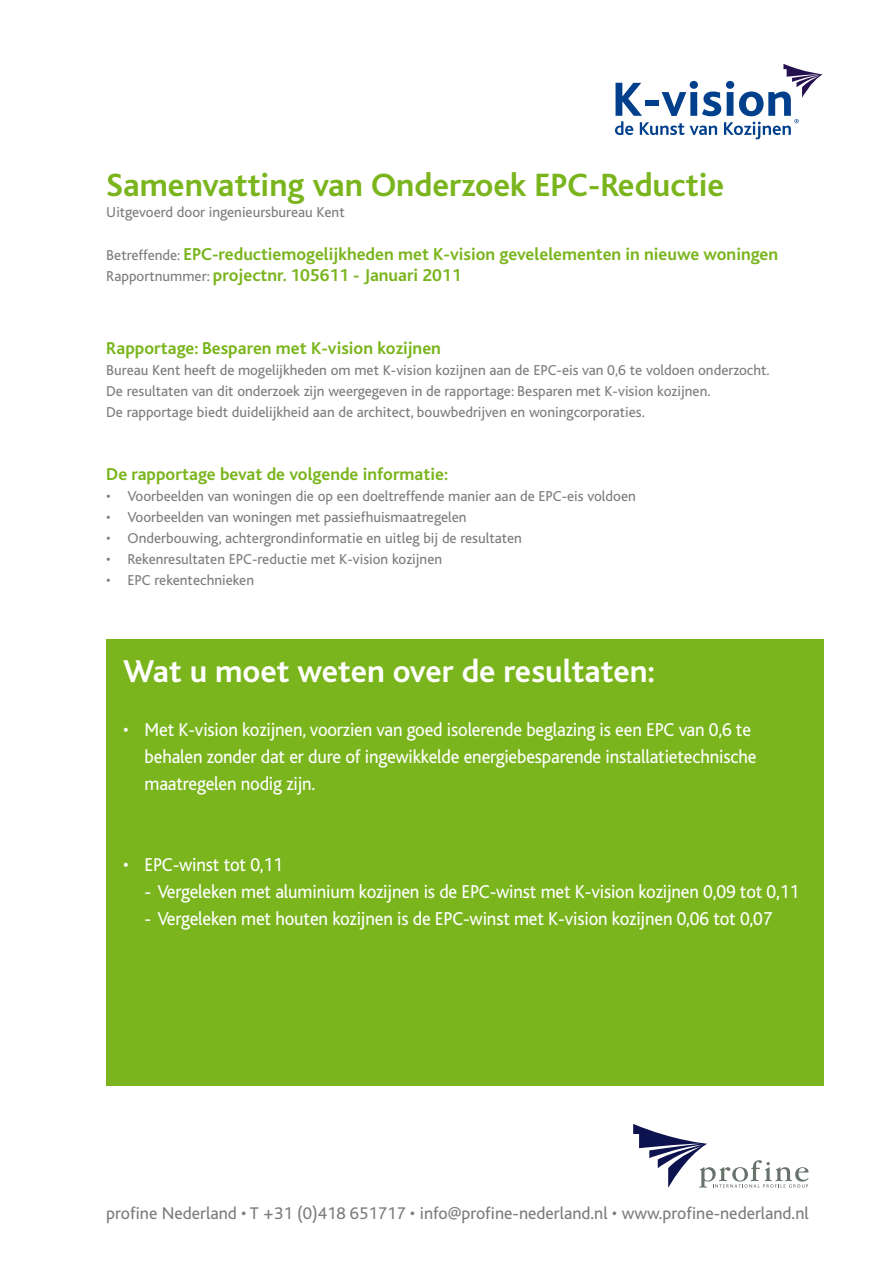
<style>
.page{position:relative;width:893px;height:1263px;background:#fff}
.page>*{position:absolute;margin:0;border:0;box-sizing:border-box;transform-origin:0 0}
.t1{font:700 33.75px "Bliss";color:#7ab51d}
.t2{font:700 33px "Bliss";color:#fff}
.t3{font:19.5px/27px "Bliss";letter-spacing:-.01em;color:#fff;scale:.95 1}
.t4{font:700 18px/21px "Bliss";color:#7ab51d}
.t5{font:17.7px "Bliss";color:#7c7d7f}
.t6{font:15px/21px "Bliss";color:#7c7d7f}
.s1{font-weight:400;font-size:15px;color:#7c7d7f}
</style>
<div class="page">
<svg style="left:615px;top:64px;width:208px;height:75px"></svg>
<div style="left:106px;top:640px;width:718px;height:446px;background:#7ab51d"></div>
<svg style="left:633px;top:1124px;width:175px;height:64px"></svg>
<h1 class="t1" style="left:106px;top:167px;width:619px">Samenvatting van Onderzoek EPC-Reductie</h1>
<p class="t6" style="left:106px;top:202px;width:240px">Uitgevoerd door ingenieursbureau Kent</p>
<p class="t4" style="left:106px;top:244px;width:673px"><span class="s1">Betreffende:</span> EPC-reductiemogelijkheden met K-vision gevelelementen in nieuwe woningen<br><span class="s1">Rapportnummer:</span> projectnr. 105611 - Januari 2011</p>
<p class="t4" style="left:106px;top:338px;width:336px">Rapportage: Besparen met K-vision kozijnen</p>
<p class="t6" style="left:106px;top:360px;width:665px">Bureau Kent heeft de mogelijkheden om met K-vision kozijnen aan de EPC-eis van 0,6 te voldoen onderzocht.<br>De resultaten van dit onderzoek zijn weergegeven in de rapportage: Besparen met K-vision kozijnen.<br>De rapportage biedt duidelijkheid aan de architect, bouwbedrijven en woningcorporaties.</p>
<p class="t4" style="left:106px;top:464px;width:343px">De rapportage bevat de volgende informatie:</p>
<p class="t6" style="left:106px;top:486px;width:531px">• Voorbeelden van woningen die op een doeltreffende manier aan de EPC-eis voldoen</p>
<p class="t6" style="left:106px;top:507px;width:362px">• Voorbeelden van woningen met passiefhuismaatregelen</p>
<p class="t6" style="left:106px;top:528px;width:417px">• Onderbouwing, achtergrondinformatie en uitleg bij de resultaten</p>
<p class="t6" style="left:106px;top:549px;width:337px">• Rekenresultaten EPC-reductie met K-vision kozijnen</p>
<p class="t6" style="left:106px;top:570px;width:149px">• EPC rekentechnieken</p>
<h2 class="t2" style="left:123px;top:654px;width:533px">Wat u moet weten over de resultaten:</h2>
<h3 class="t3" style="left:145px;top:716px;width:646px;text-indent:-21px">• Met K-vision kozijnen, voorzien van goed isolerende beglazing is een EPC van 0,6 te behalen zonder dat er dure of ingewikkelde energiebesparende installatietechnische maatregelen nodig zijn.</h3>
<h3 class="t3" style="left:123px;top:851px;width:169px">• EPC-winst tot 0,11</h3>
<h3 class="t3" style="left:145px;top:878px;width:690px">- Vergeleken met aluminium kozijnen is de EPC-winst met K-vision kozijnen 0,09 tot 0,11</h3>
<h3 class="t3" style="left:145px;top:905px;width:662px">- Vergeleken met houten kozijnen is de EPC-winst met K-vision kozijnen 0,06 tot 0,07</h3>
<p class="t5" style="left:106px;top:1204px;width:704px">profine Nederland • T +31 (0)418 651717 • info@profine-nederland.nl • www.profine-nederland.nl</p>
</div>
